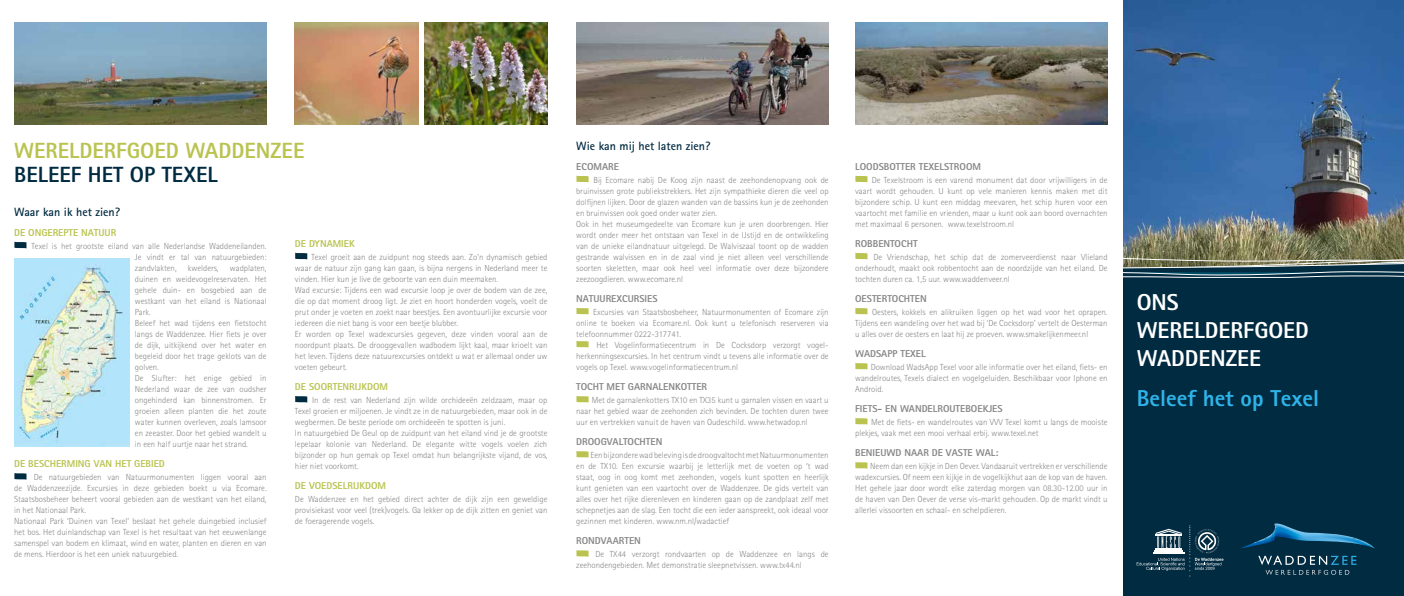
<style>
.page{position:relative;width:1404px;height:596px;background:#fff}
.page>*{position:absolute;margin:0;border:0;box-sizing:border-box;transform-origin:0 0}
.t1{font:800 23px/27.6px "AT Rotis Sans Serif";color:#fff}
.t2{font:800 23px "AT Rotis Sans Serif";color:#2fb4e9}
.t3{font:800 22px "AT Rotis Sans Serif";color:#bac350}
.t4{font:800 22px "AT Rotis Sans Serif";color:#002b41}
.t5{font:700 12px "Rotis Sans Serif";color:#002b41}
.t6{font:800 10px "Rotis Sans Serif";color:#878787}
.t7{font:800 10px "Rotis Sans Serif";color:#bac350}
.t8{font:300 8.8px/11px "Rotis Sans Serif";color:#878787;text-align:justify}
</style>
<div class="page">
<img style="left:1123px;top:0;width:280px;height:256px">
<img style="left:14px;top:23px;width:252px;height:102px">
<svg style="left:295px;top:252px;width:12px;height:7px"></svg>
<svg style="left:295px;top:396px;width:12px;height:6px"></svg>
<svg style="left:14px;top:241px;width:12px;height:7px"></svg>
<svg style="left:14px;top:473px;width:12px;height:6px"></svg>
<img style="left:295px;top:23px;width:123px;height:102px">
<img style="left:424px;top:23px;width:123px;height:102px">
<svg style="left:576px;top:175px;width:12px;height:7px"></svg>
<svg style="left:576px;top:307px;width:12px;height:7px"></svg>
<svg style="left:576px;top:341px;width:12px;height:6px"></svg>
<svg style="left:576px;top:396px;width:12px;height:6px"></svg>
<svg style="left:576px;top:451px;width:12px;height:6px"></svg>
<svg style="left:576px;top:550px;width:12px;height:6px"></svg>
<img style="left:576px;top:23px;width:252px;height:102px">
<img style="left:855px;top:23px;width:252px;height:102px">
<svg style="left:855px;top:175px;width:12px;height:7px"></svg>
<svg style="left:855px;top:252px;width:12px;height:7px"></svg>
<svg style="left:855px;top:307px;width:12px;height:7px"></svg>
<svg style="left:855px;top:363px;width:12px;height:6px"></svg>
<svg style="left:855px;top:418px;width:12px;height:6px"></svg>
<svg style="left:855px;top:462px;width:12px;height:6px"></svg>
<div style="left:1123px;top:273px;width:280px;height:322px;background:#002b41"></div>
<svg style="left:1123px;top:256px;width:280px;height:21px;background:#5e716c"></svg>
<svg style="left:1136px;top:523px;width:238px;height:53px"></svg>
<img style="left:14px;top:258px;width:115px;height:188px">
<h2 class="t3" style="left:14px;top:137px;width:292px">WERELDERFGOED WADDENZEE</h2>
<h2 class="t4" style="left:14px;top:160px;width:205px">BELEEF HET OP TEXEL</h2>
<h3 class="t5" style="left:14px;top:204px;width:107px">Waar kan ik het zien?</h3>
<p class="t7" style="left:14px;top:226px;width:104px">DE ONGEREPTE NATUUR</p>
<p class="t8" style="left:135px;top:240px;width:133px;text-indent:-103px">Texel is het grootste eiland van alle Nederlandse Waddeneilanden.<br>Je vindt er tal van natuurgebieden: zandvlakten,</p>
<p class="t8" style="left:135px;top:262px;width:133px;text-align:left;text-indent:95px">wadplaten, duinen en weidevogelreservaten. Het gehele duin- en bosgebied aan de westkant van het eiland is Nationaal<br>Park.<br>Beleef het wad tijdens een fietstocht langs de Waddenzee. Hier fiets je over de dijk, uitkijkend over het water en begeleid door het trage geklots van de golven.<br>De Slufter: het enige gebied in<br>Nederland waar de zee van oudsher ongehinderd kan binnenstromen. Er groeien alleen planten die het zoute water kunnen overleven, zoals lamsoor en zeeaster. Door het gebied wandelt u in een half uurtje naar het strand.</p>
<p class="t7" style="left:14px;top:457px;width:152px">DE BESCHERMING VAN HET GEBIED</p>
<p class="t8" style="left:14px;top:471px;width:254px;text-align:left;text-indent:20px">De natuurgebieden van Natuurmonumenten liggen vooral aan de Waddenzeezijde. Excursies in deze gebieden boekt u via Ecomare.<br>Staatsbosbeheer beheert vooral gebieden aan de westkant van het eiland, in het Nationaal Park.<br>Nationaal Park ‘Duinen van Texel‘ beslaat het gehele duingebied inclusief het bos. Het duinlandschap van Texel is het resultaat van het eeuwenlange samenspel van bodem en klimaat, wind en water, planten en dieren en van de mens. Hierdoor is het een uniek natuurgebied.</p>
<p class="t8" style="left:188px;top:262px;width:32px">kwelders,</p>
<p class="t7" style="left:295px;top:237px;width:61px">DE DYNAMIEK</p>
<p class="t8" style="left:295px;top:251px;width:254px;text-align:left;text-indent:16px">Texel groeit aan de zuidpunt nog steeds aan. Zo’n dynamisch gebied waar de natuur zijn gang kan gaan, is bijna nergens in Nederland meer te vinden. Hier kun je live de geboorte van een duin meemaken.<br>Wad excursie: Tijdens een wad excursie loop je over de bodem van de zee, die op dat moment droog ligt. Je ziet en hoort honderden vogels, voelt de prut onder je voeten en zoekt naar beestjes. Een avontuurlijke excursie voor iedereen die niet bang is voor een beetje blubber.<br>Er worden op Texel wadexcursies gegeven, deze vinden vooral aan de noordpunt plaats. De drooggevallen wadbodem lijkt kaal, maar krioelt van het leven. Tijdens deze natuurexcursies ontdekt u wat er allemaal onder uw voeten gebeurt.</p>
<p class="t7" style="left:295px;top:380px;width:94px">DE SOORTENRIJKDOM</p>
<p class="t8" style="left:295px;top:394px;width:254px;text-align:left;text-indent:17px">In de rest van Nederland zijn wilde orchideeën zeldzaam, maar op Texel groeien er miljoenen. Je vindt ze in de natuurgebieden, maar ook in de wegbermen. De beste periode om orchideeën te spotten is juni.<br>In natuurgebied De Geul op de zuidpunt van het eiland vind je de grootste lepelaar kolonie van Nederland. De elegante witte vogels voelen zich bijzonder op hun gemak op Texel omdat hun belangrijkste vijand, de vos, hier niet voorkomt.</p>
<p class="t7" style="left:295px;top:479px;width:93px">DE VOEDSELRIJKDOM</p>
<p class="t8" style="left:295px;top:493px;width:254px">De Waddenzee en het gebied direct achter de dijk zijn een geweldige provisiekast voor veel (trek)vogels. Ga lekker op de dijk zitten en geniet van de foeragerende vogels.</p>
<h3 class="t5" style="left:576px;top:138px;width:136px">Wie kan mij het laten zien?</h3>
<p class="t6" style="left:576px;top:160px;width:44px">ECOMARE</p>
<p class="t8" style="left:576px;top:174px;width:254px;text-align:left;text-indent:17px">Bij Ecomare nabij De Koog zijn naast de zeehondenopvang ook de bruinvissen grote publiekstrekkers. Het zijn sympathieke dieren die veel op dolfijnen lijken. Door de glazen wanden van de bassins kun je de zeehonden en bruinvissen ook goed onder water zien.<br>Ook in het museumgedeelte van Ecomare kun je uren doorbrengen. Hier wordt onder meer het ontstaan van Texel in de IJstijd en de ontwikkeling van de unieke eilandnatuur uitgelegd. De Walviszaal toont op de wadden gestrande walvissen en in de zaal vind je niet alleen veel verschillende soorten skeletten, maar ook heel veel informatie over deze bijzondere zeezoogdieren. www.ecomare.nl</p>
<p class="t6" style="left:576px;top:292px;width:83px">NATUUREXCURSIES</p>
<p class="t8" style="left:576px;top:306px;width:254px;text-indent:17px">Excursies van Staatsbosbeheer, Natuurmonumenten of Ecomare zijn online te boeken via Ecomare.nl. Ook kunt u telefonisch reserveren via telefoonnummer 0222-317741.</p>
<p class="t8" style="left:576px;top:339px;width:254px;text-indent:20px">Het Vogelinformatiecentrum in De Cocksdorp verzorgt vogel&shy;herkenningsexcursies. In het centrum vindt u tevens alle informatie over de vogels op Texel. www.vogelinformatiecentrum.nl</p>
<p class="t6" style="left:576px;top:380px;width:132px">TOCHT MET GARNALENKOTTER</p>
<p class="t8" style="left:576px;top:394px;width:254px;text-indent:15px">Met de garnalenkotters TX10 en TX35 kunt u garnalen vissen en vaart u naar het gebied waar de zeehonden zich bevinden. De tochten duren twee uur en vertrekken vanuit de haven van Oudeschild. www.hetwadop.nl</p>
<p class="t6" style="left:576px;top:435px;width:88px">DROOGVALTOCHTEN</p>
<p class="t8" style="left:576px;top:449px;width:254px;text-indent:14px">Een bijzondere wad beleving is de droogvaltocht met Natuurmonumenten en de TX10. Een excursie waarbij je letterlijk met de voeten op ‘t wad staat, oog in oog komt met zeehonden, vogels kunt spotten en heerlijk kunt genieten van een vaartocht over de Waddenzee. De gids vertelt van alles over het rijke dierenleven en kinderen gaan op de zandplaat zelf met schepnetjes aan de slag. Een tocht die een ieder aanspreekt, ook ideaal voor gezinnen met kinderen. www.nm.nl/wadactief</p>
<p class="t6" style="left:576px;top:534px;width:66px">RONDVAARTEN</p>
<p class="t8" style="left:576px;top:548px;width:254px;text-indent:19px">De TX44 verzorgt rondvaarten op de Waddenzee en langs de zeehondengebieden. Met demonstratie sleepnetvissen. www.tx44.nl</p>
<p class="t6" style="left:855px;top:160px;width:127px">LOODSBOTTER TEXELSTROOM</p>
<p class="t8" style="left:855px;top:174px;width:254px;text-indent:17px">De Texelstroom is een varend monument dat door vrijwilligers in de vaart wordt gehouden. U kunt op vele manieren kennis maken met dit bijzondere schip. U kunt een middag meevaren, het schip huren voor een vaartocht met familie en vrienden, maar u kunt ook aan boord overnachten met maximaal 6 personen. www.texelstroom.nl</p>
<p class="t6" style="left:855px;top:237px;width:64px">ROBBENTOCHT</p>
<p class="t8" style="left:855px;top:251px;width:254px;text-indent:18px">De Vriendschap, het schip dat de zomerveerdienst naar Vlieland onderhoudt, maakt ook robbentocht aan de noordzijde van het eiland. De tochten duren ca. 1,5 uur. www.waddenveer.nl</p>
<p class="t6" style="left:855px;top:292px;width:73px">OESTERTOCHTEN</p>
<p class="t8" style="left:855px;top:306px;width:254px;text-indent:17px">Oesters, kokkels en alikruiken liggen op het wad voor het oprapen.<br>Tijdens een wandeling over het wad bij ‘De Cocksdorp’ vertelt de Oesterman u alles over de oesters en laat hij ze proeven. www.smakelijkenmeer.nl</p>
<p class="t6" style="left:855px;top:347px;width:72px">WADSAPP TEXEL</p>
<p class="t8" style="left:855px;top:361px;width:254px;text-indent:16px">Download WadsApp Texel voor alle informatie over het eiland, fiets- en wandelroutes, Texels dialect en vogelgeluiden. Beschikbaar voor Iphone en Android.</p>
<p class="t6" style="left:855px;top:402px;width:149px">FIETS- EN WANDELROUTEBOEKJES</p>
<p class="t8" style="left:855px;top:416px;width:254px;text-indent:16px">Met de fiets- en wandelroutes van VVV Texel komt u langs de mooiste plekjes, vaak met een mooi verhaal erbij. www.texel.net</p>
<p class="t6" style="left:855px;top:446px;width:145px">BENIEUWD NAAR DE VASTE WAL:</p>
<p class="t8" style="left:855px;top:460px;width:254px;text-indent:15px">Neem dan een kijkje in Den Oever. Vandaaruit vertrekken er verschillende wadexcursies. Of neem een kijkje in de vogelkijkhut aan de kop van de haven.<br>Het gehele jaar door wordt elke zaterdag morgen van 08.30-12.00 uur in de haven van Den Oever de verse vis-markt gehouden. Op de markt vindt u allerlei vissoorten en schaal- en schelpdieren.</p>
<h1 class="t1" style="left:1136px;top:288px;width:174px">ONS<br>WERELDERFGOED<br>WADDENZEE</h1>
<h1 class="t2" style="left:1136px;top:383px;width:184px">Beleef het op Texel</h1>
</div>
